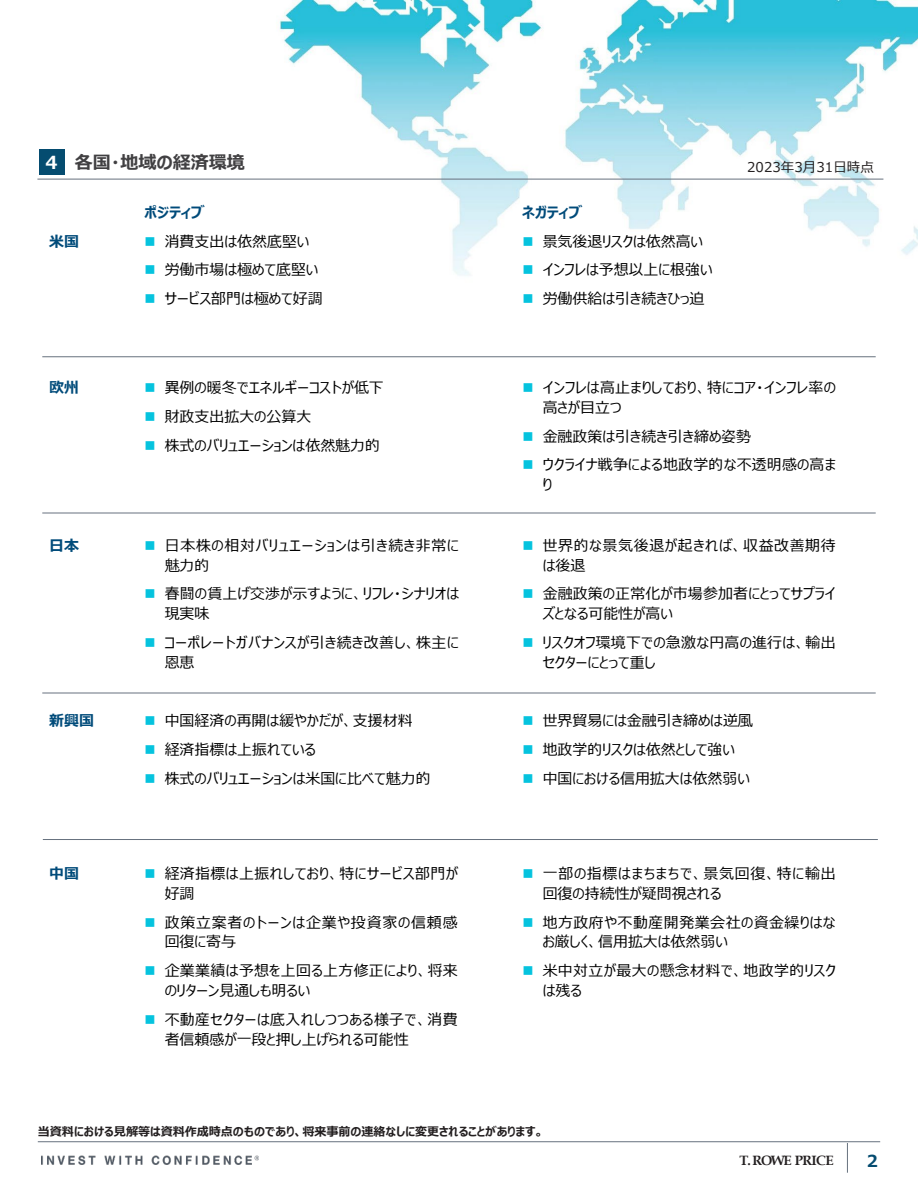
<style>
.page{position:relative;width:918px;height:1188px;background:#fff}
.page>*{position:absolute;margin:0;border:0;box-sizing:border-box;transform-origin:0 0}
.t1{font:700 18px "Meiryo UI";color:#414042}
.t2{font:700 16.5px "Meiryo UI";color:#054c70}
.t3{font:15px/19.8px "Meiryo UI";letter-spacing:.005em;color:#000}
.t4{font:15px/19.8px "Meiryo UI";letter-spacing:.025em;color:#000}
.t5{font:15px/19.8px "Meiryo UI";letter-spacing:.05em;color:#000}
.t6{font:15px/19.8px "Meiryo UI";letter-spacing:.045em;color:#000}
.t7{font:15px/19.8px "Meiryo UI";letter-spacing:.035em;color:#000}
.t8{font:700 15px "Meiryo UI";color:#004b7a}
.t9{font:13.5px "Meiryo UI";letter-spacing:.005em;color:#231f20}
.t10{font:700 13.5px "Book Antiqua";letter-spacing:-.04em;color:#231f20}
.t11{font:700 12px "Meiryo UI";color:#231f20}
.s1{color:#fff}
.s2{color:#05c3de}
</style>
<div class="page">
<img style="left:37px;top:0;width:881px;height:358px">
<div style="left:39px;top:149px;width:26px;height:26px;background:#054c70"></div>
<hr style="left:37px;top:179px;width:846px;height:1px;background:#66717e">
<hr style="left:42px;top:356px;width:834px;height:1px;background:#66717e">
<hr style="left:43px;top:839px;width:835px;height:1px;background:#66717e">
<hr style="left:42px;top:513px;width:834px;height:1px;background:#66717e">
<hr style="left:42px;top:693px;width:834px;height:1px;background:#66717e">
<hr style="left:38px;top:1141px;width:842px;height:1px;background:#66717e">
<img style="left:41px;top:1155px;width:217px;height:10px">
<hr style="left:847px;top:1143px;width:1px;height:30px;background:#66717e">
<p class="t1" style="left:46px;top:150px;width:201px"><span class="s1">4</span> 各国・地域の経済環境</p>
<p class="t9" style="left:747px;top:158px;width:128px">2023年3月31日時点</p>
<p class="t8" style="left:49px;top:231px;width:31px">米国</p>
<p class="t8" style="left:144px;top:202px;width:62px">ポジティブ</p>
<p class="t3" style="left:144px;top:232px;width:166px"><span class="s2">■</span> 消費支出は依然底堅い</p>
<p class="t3" style="left:144px;top:261px;width:175px"><span class="s2">■</span> 労働市場は極めて底堅い</p>
<p class="t3" style="left:144px;top:290px;width:180px"><span class="s2">■</span> サービス部門は極めて好調</p>
<p class="t8" style="left:522px;top:202px;width:61px">ネガティブ</p>
<p class="t3" style="left:522px;top:232px;width:182px"><span class="s2">■</span> 景気後退リスクは依然高い</p>
<p class="t3" style="left:522px;top:261px;width:192px"><span class="s2">■</span> インフレは予想以上に根強い</p>
<p class="t3" style="left:522px;top:290px;width:183px"><span class="s2">■</span> 労働供給は引き続きひっ迫</p>
<p class="t8" style="left:49px;top:377px;width:31px">欧州</p>
<p class="t3" style="left:144px;top:378px;width:241px"><span class="s2">■</span> 異例の暖冬でエネルギーコストが低下</p>
<p class="t3" style="left:144px;top:407px;width:169px"><span class="s2">■</span> 財政支出拡大の公算大</p>
<p class="t3" style="left:144px;top:436px;width:237px"><span class="s2">■</span> 株式のバリュエーションは依然魅力的</p>
<p class="t3" style="left:543px;top:378px;width:295px;text-indent:-20px"><span class="s2">■</span> インフレは高止まりしており、特にコア・インフレ率の高さが目立つ</p>
<p class="t3" style="left:522px;top:427px;width:230px"><span class="s2">■</span> 金融政策は引き続き引き締め姿勢</p>
<p class="t3" style="left:543px;top:456px;width:295px;text-indent:-20px"><span class="s2">■</span> ウクライナ戦争による地政学的な不透明感の高まり</p>
<p class="t8" style="left:49px;top:535px;width:31px">日本</p>
<p class="t5" style="left:165px;top:536px;width:296px;text-indent:-20px"><span class="s2">■</span> 日本株の相対バリュエーションは引き続き非常に魅力的</p>
<p class="t3" style="left:165px;top:585px;width:296px;text-indent:-20px"><span class="s2">■</span> 春闘の賃上げ交渉が示すように、リフレ・シナリオは現実味</p>
<p class="t4" style="left:165px;top:633px;width:296px;text-indent:-20px"><span class="s2">■</span> コーポレートガバナンスが引き続き改善し、株主に恩恵</p>
<p class="t7" style="left:543px;top:536px;width:295px;text-indent:-20px"><span class="s2">■</span> 世界的な景気後退が起きれば、収益改善期待は後退</p>
<p class="t3" style="left:543px;top:585px;width:295px;text-indent:-20px"><span class="s2">■</span> 金融政策の正常化が市場参加者にとってサプライズとなる可能性が高い</p>
<p class="t3" style="left:543px;top:633px;width:295px;text-indent:-20px"><span class="s2">■</span> リスクオフ環境下での急激な円高の進行は、輸出セクターにとって重し</p>
<p class="t8" style="left:49px;top:710px;width:46px">新興国</p>
<p class="t3" style="left:144px;top:711px;width:270px"><span class="s2">■</span> 中国経済の再開は緩やかだが、支援材料</p>
<p class="t3" style="left:144px;top:740px;width:173px"><span class="s2">■</span> 経済指標は上振れている</p>
<p class="t3" style="left:144px;top:769px;width:288px"><span class="s2">■</span> 株式のバリュエーションは米国に比べて魅力的</p>
<p class="t3" style="left:522px;top:711px;width:232px"><span class="s2">■</span> 世界貿易には金融引き締めは逆風</p>
<p class="t3" style="left:522px;top:740px;width:214px"><span class="s2">■</span> 地政学的リスクは依然として強い</p>
<p class="t3" style="left:522px;top:769px;width:229px"><span class="s2">■</span> 中国における信用拡大は依然弱い</p>
<p class="t8" style="left:49px;top:863px;width:31px">中国</p>
<p class="t4" style="left:165px;top:864px;width:295px;text-indent:-20px"><span class="s2">■</span> 経済指標は上振れしており、特にサービス部門が好調</p>
<p class="t5" style="left:165px;top:913px;width:295px;text-indent:-20px"><span class="s2">■</span> 政策立案者のトーンは企業や投資家の信頼感回復に寄与</p>
<p class="t3" style="left:165px;top:962px;width:295px;text-indent:-20px"><span class="s2">■</span> 企業業績は予想を上回る上方修正により、将来のリターン見通しも明るい</p>
<p class="t3" style="left:165px;top:1010px;width:295px;text-indent:-20px"><span class="s2">■</span> 不動産セクターは底入れしつつある様子で、消費者信頼感が一段と押し上げられる可能性</p>
<p class="t6" style="left:543px;top:864px;width:295px;text-indent:-20px"><span class="s2">■</span> 一部の指標はまちまちで、景気回復、特に輸出回復の持続性が疑問視される</p>
<p class="t4" style="left:543px;top:913px;width:295px;text-indent:-20px"><span class="s2">■</span> 地方政府や不動産開発業会社の資金繰りはなお厳しく、信用拡大は依然弱い</p>
<p class="t4" style="left:543px;top:962px;width:295px;text-indent:-20px"><span class="s2">■</span> 米中対立が最大の懸念材料で、地政学的リスクは残る</p>
<p class="t11" style="left:38px;top:1123px;width:507px">当資料における見解等は資料作成時点のものであり、将来事前の連絡なしに変更されることがあります。</p>
<p class="t10" style="left:739px;top:1151px;width:96px">T. ROWE PRICE</p>
<p class="t2" style="left:867px;top:1149px;width:13px">2</p>
</div>
